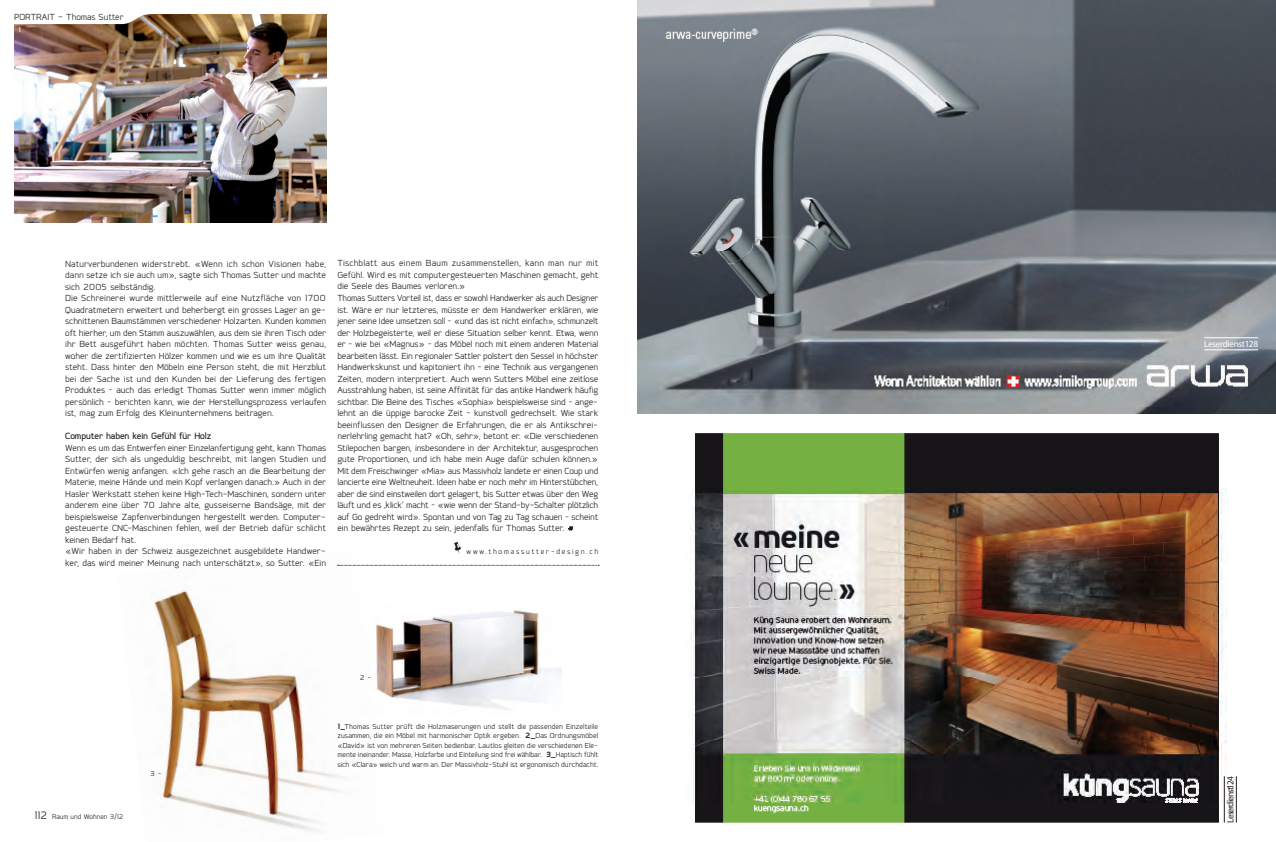
<style>
.page{position:relative;width:1276px;height:842px;background:#fff}
.page>*{position:absolute;margin:0;border:0;box-sizing:border-box;transform-origin:0 0}
.t1{font:11px/11.5px "Coupe";letter-spacing:-.005em;color:#231f20}
.t2{font:500 11px "Coupe";letter-spacing:-.01em;color:#231f20}
.t3{font:9.2px "Myriad Pro";letter-spacing:-.095em;color:#231f20}
.t4{font:9.2px "Myriad Pro";letter-spacing:-.035em;color:#fff}
.t5{font:9px/9.5px "Coupe";letter-spacing:.005em;color:#231f20;text-align:justify}
.t6{font:9px "Coupe";letter-spacing:.185em;color:#231f20}
.t7{font:500 9px "Coupe";color:#fff}
.t8{font:8.5px "Coupe";color:#231f20}
.s1{font-size:13.5px}
.s2{font-weight:700}
</style>
<div class="page">
<img style="left:14px;top:14px;width:312px;height:209px">
<svg style="left:14px;top:14px;width:136px;height:10px"></svg>
<img style="left:154px;top:564px;width:235px;height:269px">
<img style="left:357px;top:601px;width:204px;height:113px">
<svg style="left:567px;top:522px;width:7px;height:9px"></svg>
<svg style="left:454px;top:542px;width:7px;height:12px"></svg>
<svg style="left:338px;top:565px;width:261px;height:1px"></svg>
<img style="left:638px;top:1px;width:637px;height:413px">
<img style="left:690px;top:433px;width:536px;height:390px">
<hr style="left:1236px;top:776px;width:1px;height:46px;background:#231f20">
<hr style="left:1224px;top:776px;width:1px;height:46px;background:#231f20">
<hr style="left:1204px;top:350px;width:54px;height:1px;background:#fff">
<hr style="left:1204px;top:337px;width:54px;height:1px;background:#fff">
<p class="t1" style="left:14px;top:11px;width:111px">PORTRAIT — Thomas Sutter</p>
<p class="t7" style="left:19px;top:25px;width:4px">1</p>
<p class="t1" style="left:65px;top:258px;width:262px">Naturverbundenen widerstrebt. «Wenn ich schon Visionen habe, dann setze ich sie auch um», sagte sich Thomas Sutter und machte sich 2005 selbständig.<br>Die Schreinerei wurde mittlerweile auf eine Nutzfläche von 1700<br>Quadratmetern erweitert und beherbergt ein grosses Lager an ge&shy;schnittenen Baumstämmen verschiedener Holzarten. Kunden kommen oft hierher, um den Stamm auszuwählen, aus dem sie ihren Tisch oder ihr Bett ausgeführt haben möchten. Thomas Sutter weiss genau, woher die zertifizierten Hölzer kommen und wie es um ihre Qualität steht. Dass hinter den Möbeln eine Person steht, die mit Herzblut bei der Sache ist und den Kunden bei der Lieferung des fertigen Produktes – auch das erledigt Thomas Sutter wenn immer möglich persönlich – berichten kann, wie der Herstellungsprozess verlaufen ist, mag zum Erfolg des Kleinunternehmens beitragen.</p>
<p class="t2" style="left:65px;top:430px;width:148px">Computer haben kein Gefühl für Holz</p>
<p class="t1" style="left:65px;top:442px;width:262px">Wenn es um das Entwerfen einer Einzelanfertigung geht, kann Thomas Sutter, der sich als ungeduldig beschreibt, mit langen Studien und Entwürfen wenig anfangen. «Ich gehe rasch an die Bearbeitung der Materie, meine Hände und mein Kopf verlangen danach.» Auch in der Hasler Werkstatt stehen keine High-Tech-Maschinen, sondern unter anderem eine über 70 Jahre alte, gusseiserne Bandsäge, mit der beispielsweise Zapfenverbindungen hergestellt werden. Computer&shy;gesteuerte CNC-Maschinen fehlen, weil der Betrieb dafür schlicht keinen Bedarf hat.<br>«Wir haben in der Schweiz ausgezeichnet ausgebildete Handwer&shy;ker, das wird meiner Meinung nach unterschätzt», so Sutter. «Ein</p>
<p class="t1" style="left:337px;top:258px;width:262px">Tischblatt aus einem Baum zusammenstellen, kann man nur mit Gefühl. Wird es mit computergesteuerten Maschinen gemacht, geht die Seele des Baumes verloren.»<br>Thomas Sutters Vorteil ist, dass er sowohl Handwerker als auch Designer ist. Wäre er nur letzteres, müsste er dem Handwerker erklären, wie jener seine Idee umsetzen soll – «und das ist nicht einfach», schmunzelt der Holzbegeisterte, weil er diese Situation selber kennt. Etwa, wenn er – wie bei «Magnus» – das Möbel noch mit einem anderen Material bearbeiten lässt. Ein regionaler Sattler polstert den Sessel in höchster Handwerkskunst und kapitoniert ihn – eine Technik aus vergangenen Zeiten, modern interpretiert. Auch wenn Sutters Möbel eine zeitlose Ausstrahlung haben, ist seine Affinität für das antike Handwerk häufig sichtbar. Die Beine des Tisches «Sophia» beispielsweise sind – ange&shy;lehnt an die üppige barocke Zeit – kunstvoll gedrechselt. Wie stark beeinflussen den Designer die Erfahrungen, die er als Antikschrei&shy;nerlehrling gemacht hat? «Oh, sehr», betont er. «Die verschiedenen Stilepochen bargen, insbesondere in der Architektur, ausgesprochen gute Proportionen, und ich habe mein Auge dafür schulen können.» Mit dem Freischwinger «Mia» aus Massivholz landete er einen Coup und lancierte eine Weltneuheit. Ideen habe er noch mehr im Hinterstübchen, aber die sind einstweilen dort gelagert, bis Sutter etwas über den Weg läuft und es ‚klick‘ macht – «wie wenn der Stand-by-Schalter plötzlich auf Go gedreht wird». Spontan und von Tag zu Tag schauen – scheint ein bewährtes Rezept zu sein, jedenfalls für Thomas Sutter.</p>
<p class="t6" style="left:466px;top:547px;width:133px">www.thomassutter-design.ch</p>
<p class="t8" style="left:34px;top:813px;width:91px"><span class="s1">112</span> Raum und Wohnen 3/12</p>
<p class="t5" style="left:150px;top:769px;width:13px">3 -</p>
<p class="t5" style="left:360px;top:673px;width:13px">2 -</p>
<p class="t5" style="left:337px;top:721px;width:262px"><span class="s2">1_</span>Thomas Sutter prüft die Holzmaserungen und stellt die passenden Einzelteile zusammen, die ein Möbel mit harmonischer Optik ergeben. <span class="s2">2_</span>Das Ordnungsmöbel «David» ist von mehreren Seiten bedienbar. Lautlos gleiten die verschiedenen Ele&shy;mente ineinander. Masse, Holzfarbe und Einteilung sind frei wählbar. <span class="s2">3_</span>Haptisch fühlt sich «Clara» weich und warm an. Der Massivholz-Stuhl ist ergonomisch durchdacht.</p>
<p class="t4" style="left:1204px;top:338px;width:55px">Leserdienst 128</p>
<p class="t3" style="left:1224px;top:822px;width:48px;rotate:-90deg">Leserdienst 124</p>
</div>
